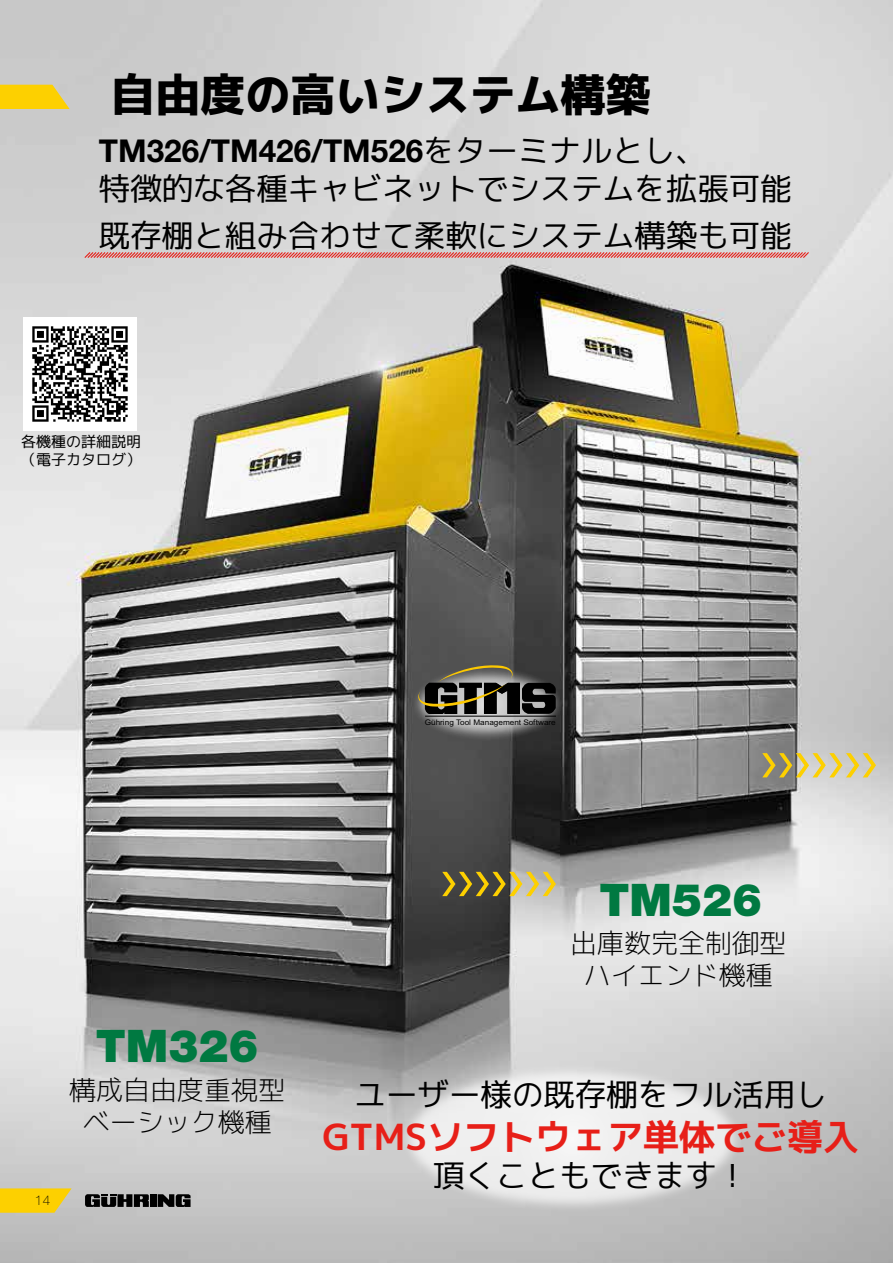
<style>
.page{position:relative;width:893px;height:1263px;background:#fff}
.page>*{position:absolute;margin:0;border:0;box-sizing:border-box;transform-origin:0 0}
.t1{font:45px "mplus 1 p heavy";color:#000}
.t2{font:900 45px "Helvetica Neue LTW1 G";color:#007941}
.t3{font:36px "mplus 1 p bold";color:#e71f18}
.t4{font:31.5px/46.5px "mplus 1 p regular";color:#000}
.t5{font:700 31.5px "Helvetica Neue LTW1 G";color:#000}
.t6{font:27px/32.4px "mplus 1 p light";color:#000;text-align:center}
.t7{font:15px/18px "mplus 1 p regular";color:#000}
.t8{font:100 13.5px "Helvetica Neue LTW1 G";color:#000}
.t9{font:7.8px "Arial";color:#000;scale:1.06 1}
.s1{font-family:"mplus 1 p regular";font-weight:400}
</style>
<div class="page">
<img style="left:0;top:0;width:893px;height:1263px">
<div style="left:401px;top:1063px;width:342px;height:150px;background:#fff;opacity:.75"></div>
<div style="left:410px;top:1073px;width:324px;height:131px;background:#eee;border-radius:50%"></div>
<div style="left:412px;top:666px;width:151px;height:75px;background:#fff;opacity:.75"></div>
<svg style="left:421px;top:676px;width:133px;height:56px;background:#aeaeae"></svg>
<svg style="left:418px;top:665px;width:138px;height:49px;background:#4e4c42"></svg>
<hr style="left:425px;top:716px;width:131px;height:1px;background:#000">
<svg style="left:0;top:85px;width:70px;height:24px;background:#f6cf19"></svg>
<svg style="left:0;top:1188px;width:72px;height:25px;background:#f4ce1d"></svg>
<div style="left:150px;top:1194px;width:6px;height:13px;background:#000"></div>
<svg style="left:158px;top:1194px;width:33px;height:13px"></svg>
<svg style="left:85px;top:1194px;width:64px;height:13px"></svg>
<svg style="left:745px;top:753px;width:140px;height:24px;background:#c0b685"></svg>
<svg style="left:425px;top:872px;width:140px;height:24px;background:#908555"></svg>
<img style="left:23px;top:318px;width:113px;height:112px">
<svg style="left:83px;top:251px;width:727px;height:8px;background:#db9795"></svg>
<h1 class="t1" style="left:111px;top:63px;width:542px">自由度の高いシステム構築</h1>
<p class="t5" style="left:99px;top:132px;width:609px">TM326/TM426/TM526<span class="s1">をターミナルとし、</span></p>
<p class="t4" style="left:99px;top:165px;width:695px">特徴的な各種キャビネットでシステムを拡張可能既存棚と組み合わせて柔軟にシステム構築も可能</p>
<p class="t7" style="left:21px;top:433px;width:121px">各機種の詳細説明（電子カタログ）</p>
<p class="t9" style="left:425px;top:717px;width:125px">Gühring Tool Management Software</p>
<h1 class="t2" style="left:96px;top:1019px;width:164px">TM326</h1>
<p class="t6" style="left:69px;top:1073px;width:218px">構成自由度重視型ベーシック機種</p>
<p class="t8" style="left:35px;top:1192px;width:17px">14</p>
<h1 class="t2" style="left:600px;top:873px;width:164px">TM526</h1>
<p class="t6" style="left:570px;top:927px;width:218px">出庫数完全制御型ハイエンド機種</p>
<p class="t4" style="left:355px;top:1072px;width:474px">ユーザー様の既存棚をフル活用し</p>
<p class="t3" style="left:322px;top:1111px;width:538px">GTMSソフトウェア単体でご導入</p>
<p class="t4" style="left:433px;top:1153px;width:316px">頂くこともできます！</p>
</div>
